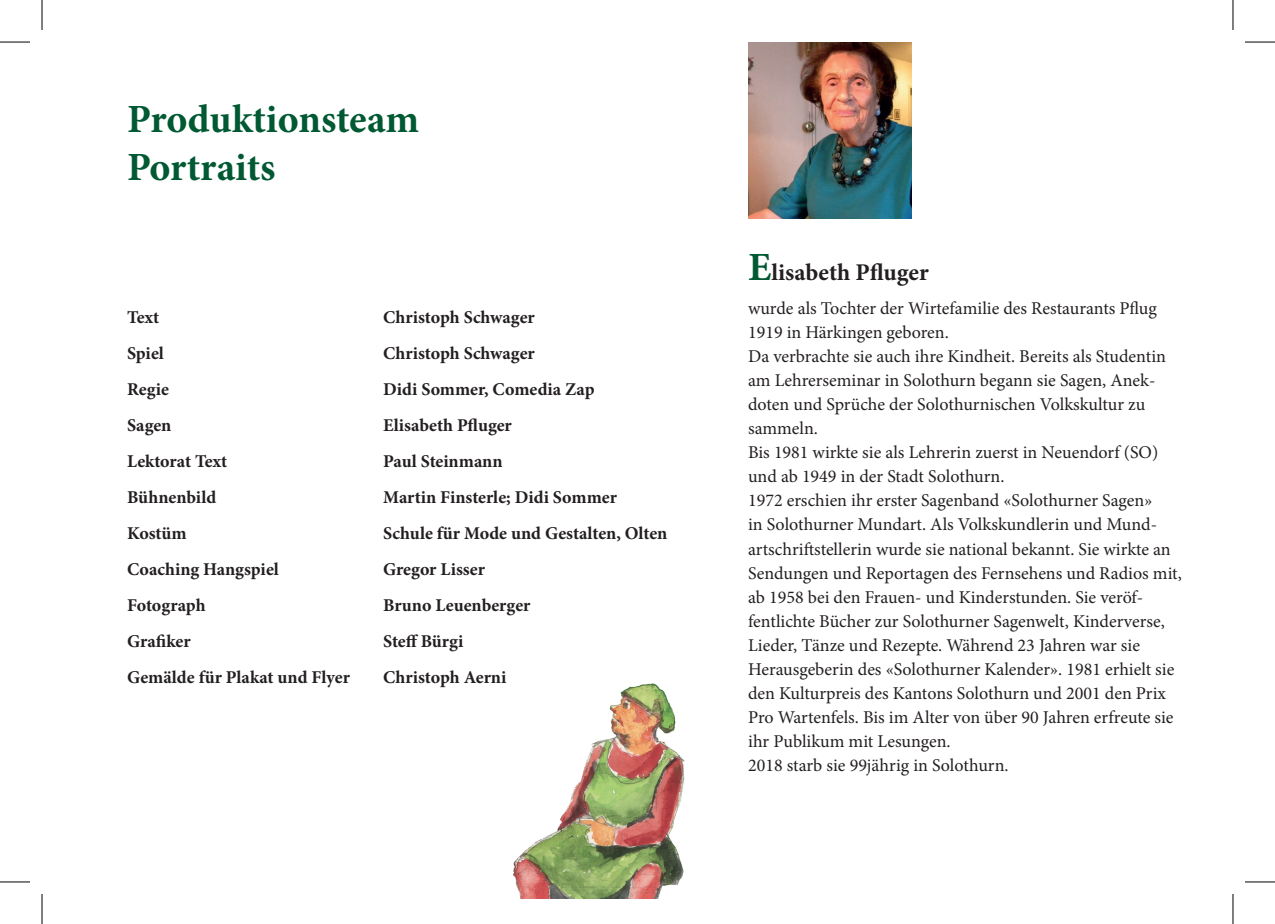
<style>
.page{position:relative;width:1275px;height:924px;background:#fff}
.page>*{position:absolute;margin:0;border:0;box-sizing:border-box;transform-origin:0 0}
.t1{font:700 40px/48px "Minion Pro";letter-spacing:-.005em;color:#005932}
.t2{font:700 24px "Minion Pro";color:#231f20}
.t3{font:18px/24px "Minion Pro";color:#231f20}
.t4{font:700 18px "Minion Pro";color:#231f20}
.s1{font-size:40px;color:#005932}
</style>
<div class="page">
<img style="left:748px;top:42px;width:164px;height:176px">
<img style="left:513px;top:683px;width:172px;height:215px">
<hr style="left:0;top:42px;width:30px;height:1px;background:#000">
<hr style="left:1245px;top:42px;width:30px;height:1px;background:#000">
<hr style="left:0;top:881px;width:30px;height:1px;background:#000">
<hr style="left:1245px;top:881px;width:30px;height:1px;background:#000">
<hr style="left:42px;top:0;width:1px;height:30px;background:#000">
<hr style="left:42px;top:893px;width:1px;height:30px;background:#000">
<hr style="left:1232px;top:0;width:1px;height:30px;background:#000">
<hr style="left:1232px;top:893px;width:1px;height:30px;background:#000">
<h1 class="t1" style="left:127px;top:95px;width:294px">Produktionsteam<br>Portraits</h1>
<p class="t4" style="left:127px;top:304px;width:34px">Text</p>
<p class="t4" style="left:383px;top:304px;width:153px">Christoph Schwager</p>
<p class="t4" style="left:127px;top:340px;width:38px">Spiel</p>
<p class="t4" style="left:383px;top:340px;width:153px">Christoph Schwager</p>
<p class="t4" style="left:127px;top:376px;width:43px">Regie</p>
<p class="t4" style="left:383px;top:376px;width:213px">Didi Sommer, Comedia Zap</p>
<p class="t4" style="left:127px;top:412px;width:46px">Sagen</p>
<p class="t4" style="left:383px;top:412px;width:130px">Elisabeth Pfluger</p>
<p class="t4" style="left:127px;top:448px;width:102px">Lektorat Text</p>
<p class="t4" style="left:383px;top:448px;width:121px">Paul Steinmann</p>
<p class="t4" style="left:127px;top:484px;width:91px">Bühnenbild</p>
<p class="t4" style="left:383px;top:484px;width:235px">Martin Finsterle; Didi Sommer</p>
<p class="t4" style="left:127px;top:520px;width:61px">Kostüm</p>
<p class="t4" style="left:383px;top:520px;width:286px">Schule für Mode und Gestalten, Olten</p>
<p class="t4" style="left:127px;top:556px;width:153px">Coaching Hangspiel</p>
<p class="t4" style="left:383px;top:556px;width:103px">Gregor Lisser</p>
<p class="t4" style="left:127px;top:592px;width:80px">Fotograph</p>
<p class="t4" style="left:383px;top:592px;width:149px">Bruno Leuenberger</p>
<p class="t4" style="left:127px;top:628px;width:65px">Grafiker</p>
<p class="t4" style="left:383px;top:628px;width:82px">Steff Bürgi</p>
<p class="t4" style="left:127px;top:664px;width:224px">Gemälde für Plakat und Flyer</p>
<p class="t4" style="left:383px;top:664px;width:125px">Christoph Aerni</p>
<h2 class="t2" style="left:748px;top:255px;width:182px"><span class="s1">E</span>lisabeth Pfluger</h2>
<p class="t3" style="left:748px;top:296px;width:435px">wurde als Tochter der Wirtefamilie des Restaurants Pflug 1919 in Härkingen geboren.<br>Da verbrachte sie auch ihre Kindheit. Bereits als Studentin am Lehrerseminar in Solothurn begann sie Sagen, Anek&shy;doten und Sprüche der Solothurnischen Volkskultur zu sammeln.<br>Bis 1981 wirkte sie als Lehrerin zuerst in Neuendorf (SO) und ab 1949 in der Stadt Solothurn.<br>1972 erschien ihr erster Sagenband «Solothurner Sagen»<br>in Solothurner Mundart. Als Volkskundlerin und Mund&shy;artschriftstellerin wurde sie national bekannt. Sie wirkte an Sendungen und Reportagen des Fernsehens und Radios mit, ab 1958 bei den Frauen- und Kinderstunden. Sie veröf&shy;fentlichte Bücher zur Solothurner Sagenwelt, Kinderverse, Lieder, Tänze und Rezepte. Während 23 Jahren war sie Herausgeberin des «Solothurner Kalender». 1981 erhielt sie den Kulturpreis des Kantons Solothurn und 2001 den Prix Pro Wartenfels. Bis im Alter von über 90 Jahren erfreute sie ihr Publikum mit Lesungen.<br>2018 starb sie 99jährig in Solothurn.</p>
</div>
